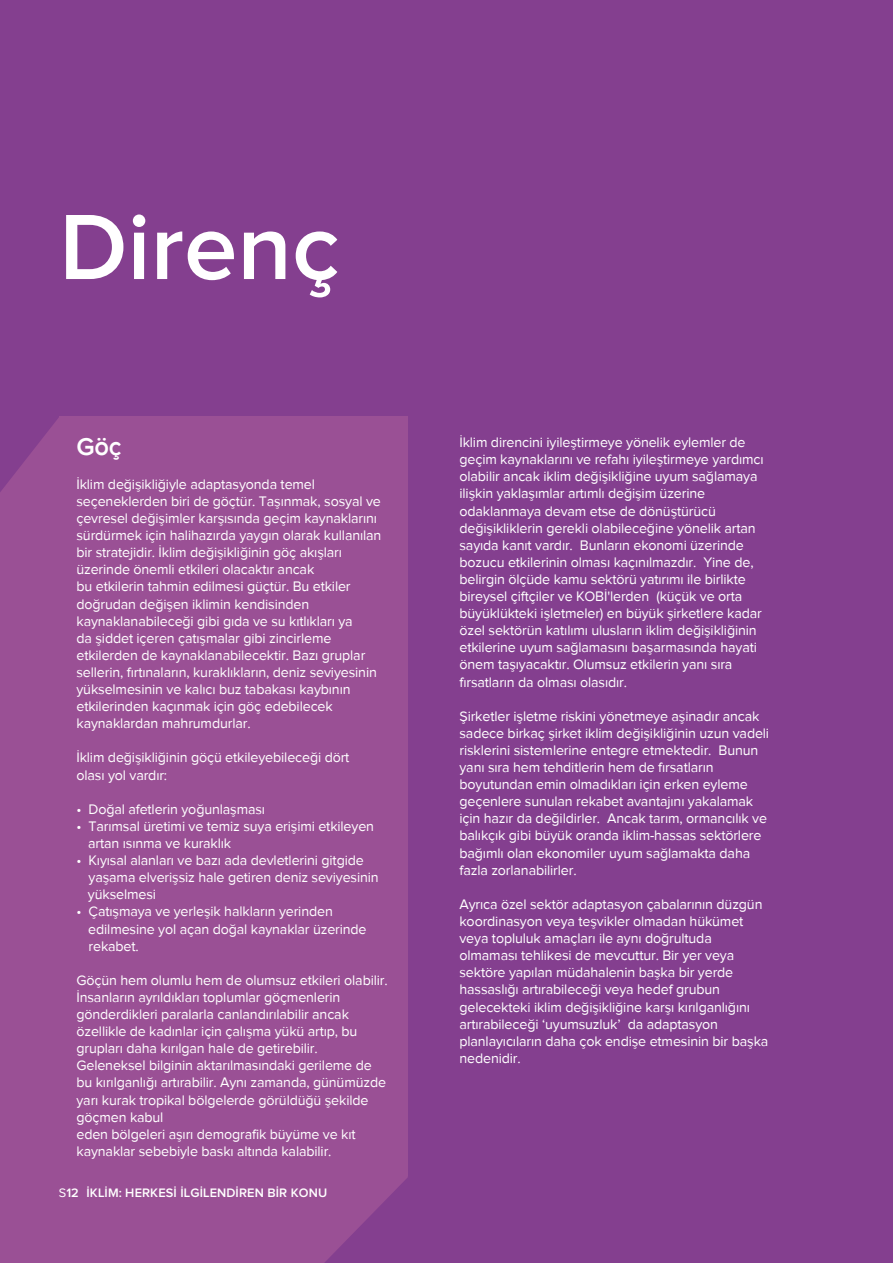
<style>
.page{position:relative;width:893px;height:1263px;background:#843f8f}
.page>*{position:absolute;margin:0;border:0;box-sizing:border-box;transform-origin:0 0}
.t1{font:600 96px "Proxima Nova";color:#fff}
.t2{font:600 25.5px "Proxima Nova";color:#fff}
.t3{font:14.25px/17.1px "Proxima Nova";letter-spacing:-.01em;color:#fff}
.t4{font:600 12.75px "Proxima Nova";letter-spacing:.01em;color:#fff}
.s1{font-weight:400}
</style>
<div class="page">
<svg style="left:0;top:416px;width:408px;height:847px;background:#984e94"></svg>
<div style="left:60px;top:416px;width:348px;height:760px;background:#9a5095"></div>
<h1 class="t1" style="left:59px;top:203px;width:282px">Direnç</h1>
<h2 class="t2" style="left:76px;top:432px;width:47px">Göç</h2>
<p class="t3" style="left:76px;top:476px;width:306px">İklim değişikliğiyle adaptasyonda temel seçeneklerden biri de göçtür. Taşınmak, sosyal ve çevresel değişimler karşısında geçim kaynaklarını sürdürmek için halihazırda yaygın olarak kullanılan bir stratejidir. İklim değişikliğinin göç akışları üzerinde önemli etkileri olacaktır ancak<br>bu etkilerin tahmin edilmesi güçtür. Bu etkiler doğrudan değişen iklimin kendisinden kaynaklanabileceği gibi gıda ve su kıtlıkları ya<br>da şiddet içeren çatışmalar gibi zincirleme etkilerden de kaynaklanabilecektir. Bazı gruplar sellerin, fırtınaların, kuraklıkların, deniz seviyesinin yükselmesinin ve kalıcı buz tabakası kaybının etkilerinden kaçınmak için göç edebilecek kaynaklardan mahrumdurlar.</p>
<p class="t3" style="left:76px;top:749px;width:274px">İklim değişikliğinin göçü etkileyebileceği dört olası yol vardır:</p>
<p class="t3" style="left:76px;top:801px;width:190px">• Doğal afetlerin yoğunlaşması</p>
<p class="t3" style="left:88px;top:818px;width:287px;text-indent:-12px">• Tarımsal üretimi ve temiz suya erişimi etkileyen artan ısınma ve kuraklık</p>
<p class="t3" style="left:88px;top:852px;width:292px;text-indent:-11px">• Kıyısal alanları ve bazı ada devletlerini gitgide yaşama elverişsiz hale getiren deniz seviyesinin yükselmesi</p>
<p class="t3" style="left:88px;top:903px;width:280px;text-indent:-12px">• Çatışmaya ve yerleşik halkların yerinden edilmesine yol açan doğal kaynaklar üzerinde rekabet.</p>
<p class="t3" style="left:76px;top:972px;width:313px">Göçün hem olumlu hem de olumsuz etkileri olabilir.<br>İnsanların ayrıldıkları toplumlar göçmenlerin gönderdikleri paralarla canlandırılabilir ancak özellikle de kadınlar için çalışma yükü artıp, bu grupları daha kırılgan hale de getirebilir.<br>Geleneksel bilginin aktarılmasındaki gerileme de bu kırılganlığı artırabilir. Aynı zamanda, günümüzde yarı kurak tropikal bölgelerde görüldüğü şekilde göçmen kabul<br>eden bölgeleri aşırı demografik büyüme ve kıt kaynaklar sebebiyle baskı altında kalabilir.</p>
<p class="t4" style="left:59px;top:1187px;width:270px"><span class="s1">S</span>12 İKLİM: HERKESİ İLGİLENDİREN BİR KONU</p>
<p class="t3" style="left:459px;top:434px;width:306px">İklim direncini iyileştirmeye yönelik eylemler de geçim kaynaklarını ve refahı iyileştirmeye yardımcı olabilir ancak iklim değişikliğine uyum sağlamaya ilişkin yaklaşımlar artımlı değişim üzerine odaklanmaya devam etse de dönüştürücü değişikliklerin gerekli olabileceğine yönelik artan sayıda kanıt vardır. Bunların ekonomi üzerinde bozucu etkilerinin olması kaçınılmazdır. Yine de, belirgin ölçüde kamu sektörü yatırımı ile birlikte bireysel çiftçiler ve KOBİ'lerden (küçük ve orta büyüklükteki işletmeler) en büyük şirketlere kadar özel sektörün katılımı ulusların iklim değişikliğinin etkilerine uyum sağlamasını başarmasında hayati önem taşıyacaktır. Olumsuz etkilerin yanı sıra fırsatların da olması olasıdır.</p>
<p class="t3" style="left:459px;top:708px;width:311px">Şirketler işletme riskini yönetmeye aşinadır ancak sadece birkaç şirket iklim değişikliğinin uzun vadeli risklerini sistemlerine entegre etmektedir. Bunun yanı sıra hem tehditlerin hem de fırsatların boyutundan emin olmadıkları için erken eyleme geçenlere sunulan rekabet avantajını yakalamak için hazır da değildirler. Ancak tarım, ormancılık ve balıkçık gibi büyük oranda iklim-hassas sektörlere bağımlı olan ekonomiler uyum sağlamakta daha fazla zorlanabilirler.</p>
<p class="t3" style="left:459px;top:896px;width:310px">Ayrıca özel sektör adaptasyon çabalarının düzgün koordinasyon veya teşvikler olmadan hükümet veya topluluk amaçları ile aynı doğrultuda olmaması tehlikesi de mevcuttur. Bir yer veya sektöre yapılan müdahalenin başka bir yerde hassaslığı artırabileceği veya hedef grubun gelecekteki iklim değişikliğine karşı kırılganlığını artırabileceği ‘uyumsuzluk’ da adaptasyon planlayıcıların daha çok endişe etmesinin bir başka nedenidir.</p>
</div>
